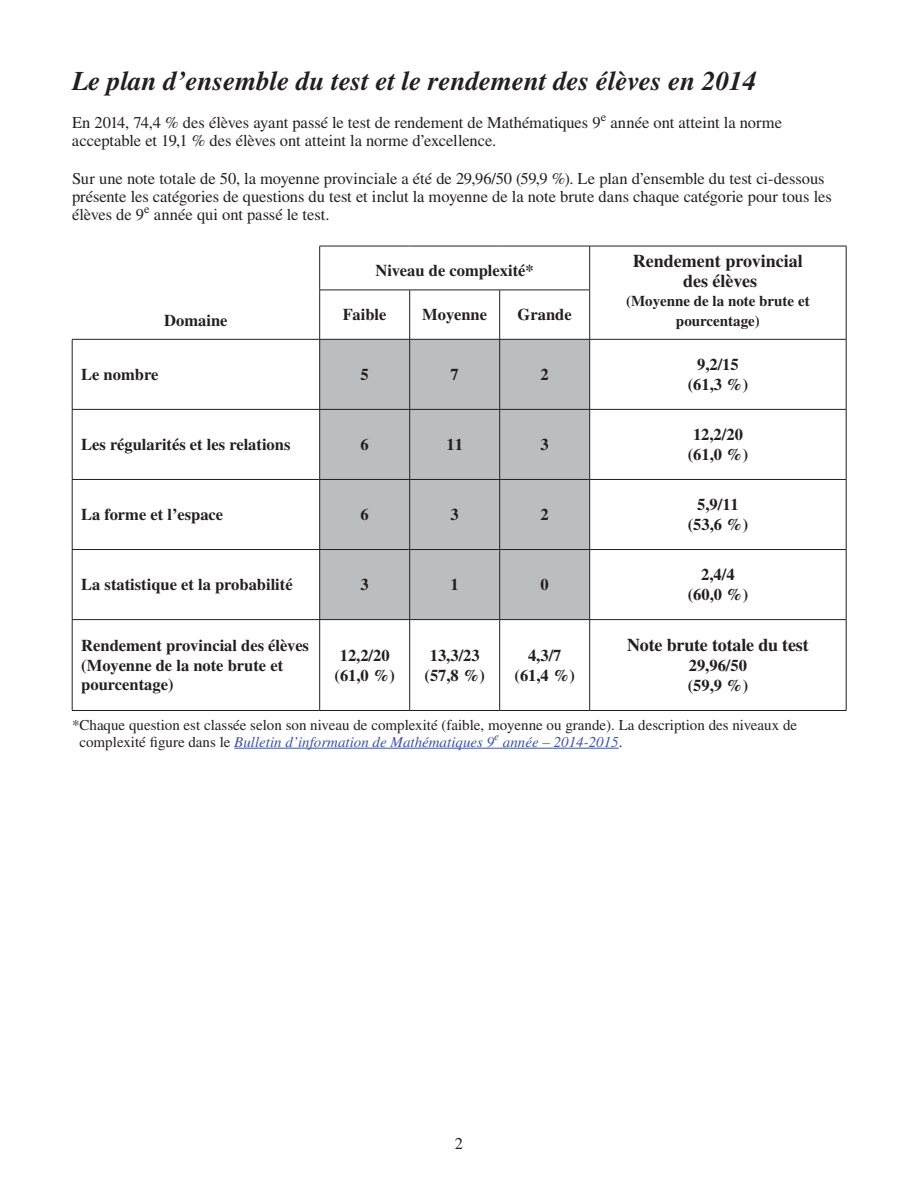
<style>
.page{position:relative;width:918px;height:1188px;background:#fff}
.page>*{position:absolute;margin:0;border:0;box-sizing:border-box;transform-origin:0 0}
.SB-Heading1_18pt{font:italic 700 27px "Times LT Std";color:#231f20}
.Table_Text{font:700 18px "Times LT Std";letter-spacing:-.005em;color:#231f20}
.AH-Text_11_12_left{font:16.5px/18px "Times LT Std";letter-spacing:-.005em;color:#231f20}
.Table_Text-2{font:700 16.5px/19.5px "Times LT Std";color:#231f20}
.Table_Heading{font:700 16.5px "Times LT Std";color:#231f20}
.DP-Info-text_10_11{font:15px/16.5px "Times LT Std";color:#231f20}
.t1{font:700 15px/19.5px "Times LT Std";color:#231f20;text-align:center}
.s1{font-style:italic;color:#3c53a3}
</style>
<div class="page">
<hr style="left:234px;top:748px;width:260px;height:1px;background:#3c53a3">
<hr style="left:499px;top:748px;width:120px;height:1px;background:#3c53a3">
<div style="left:320px;top:340px;width:269px;height:279px;background:#bcbdc0"></div>
<hr style="left:320px;top:246px;width:90px;height:1px;background:#231f20">
<hr style="left:319px;top:246px;width:1px;height:44px;background:#231f20">
<hr style="left:410px;top:246px;width:90px;height:1px;background:#231f20">
<hr style="left:500px;top:246px;width:90px;height:1px;background:#231f20">
<hr style="left:590px;top:246px;width:256px;height:1px;background:#231f20">
<hr style="left:589px;top:246px;width:1px;height:44px;background:#231f20">
<hr style="left:846px;top:246px;width:1px;height:44px;background:#231f20">
<hr style="left:846px;top:290px;width:1px;height:49px;background:#231f20">
<hr style="left:319px;top:290px;width:1px;height:49px;background:#231f20">
<hr style="left:409px;top:290px;width:1px;height:49px;background:#231f20">
<hr style="left:499px;top:290px;width:1px;height:49px;background:#231f20">
<hr style="left:589px;top:290px;width:1px;height:49px;background:#231f20">
<hr style="left:72px;top:339px;width:248px;height:1px;background:#231f20">
<hr style="left:72px;top:340px;width:1px;height:69px;background:#231f20">
<hr style="left:319px;top:340px;width:1px;height:69px;background:#231f20">
<hr style="left:409px;top:340px;width:1px;height:69px;background:#231f20">
<hr style="left:499px;top:340px;width:1px;height:69px;background:#231f20">
<hr style="left:590px;top:339px;width:256px;height:1px;background:#231f20">
<hr style="left:589px;top:340px;width:1px;height:69px;background:#231f20">
<hr style="left:846px;top:340px;width:1px;height:69px;background:#231f20">
<hr style="left:72px;top:409px;width:248px;height:1px;background:#231f20">
<hr style="left:72px;top:410px;width:1px;height:69px;background:#231f20">
<hr style="left:320px;top:409px;width:90px;height:1px;background:#231f20">
<hr style="left:319px;top:410px;width:1px;height:69px;background:#231f20">
<hr style="left:410px;top:409px;width:90px;height:1px;background:#231f20">
<hr style="left:409px;top:410px;width:1px;height:69px;background:#231f20">
<hr style="left:500px;top:409px;width:90px;height:1px;background:#231f20">
<hr style="left:499px;top:410px;width:1px;height:69px;background:#231f20">
<hr style="left:590px;top:409px;width:256px;height:1px;background:#231f20">
<hr style="left:589px;top:410px;width:1px;height:69px;background:#231f20">
<hr style="left:846px;top:410px;width:1px;height:69px;background:#231f20">
<hr style="left:72px;top:479px;width:248px;height:1px;background:#231f20">
<hr style="left:72px;top:480px;width:1px;height:69px;background:#231f20">
<hr style="left:320px;top:479px;width:90px;height:1px;background:#231f20">
<hr style="left:319px;top:480px;width:1px;height:69px;background:#231f20">
<hr style="left:410px;top:479px;width:90px;height:1px;background:#231f20">
<hr style="left:409px;top:480px;width:1px;height:69px;background:#231f20">
<hr style="left:500px;top:479px;width:90px;height:1px;background:#231f20">
<hr style="left:499px;top:480px;width:1px;height:69px;background:#231f20">
<hr style="left:590px;top:479px;width:256px;height:1px;background:#231f20">
<hr style="left:589px;top:480px;width:1px;height:69px;background:#231f20">
<hr style="left:846px;top:480px;width:1px;height:69px;background:#231f20">
<hr style="left:72px;top:549px;width:248px;height:1px;background:#231f20">
<hr style="left:72px;top:550px;width:1px;height:69px;background:#231f20">
<hr style="left:320px;top:549px;width:90px;height:1px;background:#231f20">
<hr style="left:319px;top:550px;width:1px;height:69px;background:#231f20">
<hr style="left:410px;top:549px;width:90px;height:1px;background:#231f20">
<hr style="left:409px;top:550px;width:1px;height:69px;background:#231f20">
<hr style="left:500px;top:549px;width:90px;height:1px;background:#231f20">
<hr style="left:499px;top:550px;width:1px;height:69px;background:#231f20">
<hr style="left:590px;top:549px;width:256px;height:1px;background:#231f20">
<hr style="left:589px;top:550px;width:1px;height:69px;background:#231f20">
<hr style="left:846px;top:550px;width:1px;height:69px;background:#231f20">
<hr style="left:72px;top:619px;width:248px;height:1px;background:#231f20">
<hr style="left:72px;top:620px;width:1px;height:90px;background:#231f20">
<hr style="left:320px;top:619px;width:90px;height:1px;background:#231f20">
<hr style="left:319px;top:620px;width:1px;height:90px;background:#231f20">
<hr style="left:410px;top:619px;width:90px;height:1px;background:#231f20">
<hr style="left:409px;top:620px;width:1px;height:90px;background:#231f20">
<hr style="left:500px;top:619px;width:90px;height:1px;background:#231f20">
<hr style="left:499px;top:620px;width:1px;height:90px;background:#231f20">
<hr style="left:590px;top:619px;width:256px;height:1px;background:#231f20">
<hr style="left:589px;top:620px;width:1px;height:90px;background:#231f20">
<hr style="left:846px;top:620px;width:1px;height:90px;background:#231f20">
<hr style="left:72px;top:710px;width:248px;height:1px;background:#231f20">
<hr style="left:320px;top:710px;width:90px;height:1px;background:#231f20">
<hr style="left:410px;top:710px;width:90px;height:1px;background:#231f20">
<hr style="left:500px;top:710px;width:90px;height:1px;background:#231f20">
<hr style="left:590px;top:710px;width:256px;height:1px;background:#231f20">
<hr style="left:320px;top:290px;width:90px;height:1px;background:#231f20">
<hr style="left:410px;top:290px;width:90px;height:1px;background:#231f20">
<hr style="left:320px;top:339px;width:90px;height:1px;background:#231f20">
<hr style="left:410px;top:339px;width:90px;height:1px;background:#231f20">
<hr style="left:500px;top:290px;width:90px;height:1px;background:#231f20">
<hr style="left:500px;top:339px;width:90px;height:1px;background:#231f20">
<p class="SB-Heading1_18pt" style="left:72px;top:66px;width:686px">Le plan d’ensemble du test et le rendement des élèves en 2014</p>
<p class="AH-Text_11_12_left" style="left:72px;top:114px;width:712px">En 2014, 74,4 % des élèves ayant passé le test de rendement de Mathématiques 9<sup>e</sup> année ont atteint la norme acceptable et 19,1 % des élèves ont atteint la norme d’excellence.</p>
<p class="AH-Text_11_12_left" style="left:72px;top:169px;width:761px">Sur une note totale de 50, la moyenne provinciale a été de 29,96/50 (59,9 %). Le plan d’ensemble du test ci‑dessous présente les catégories de questions du test et inclut la moyenne de la note brute dans chaque catégorie pour tous les élèves de 9<sup>e</sup> année qui ont passé le test.</p>
<p class="Table_Heading" style="left:164px;top:310px;width:65px">Domaine</p>
<p class="Table_Text-2" style="left:376px;top:261px;width:160px">Niveau de complexité*</p>
<p class="Table_Text-2" style="left:343px;top:305px;width:45px">Faible</p>
<p class="Table_Text-2" style="left:422px;top:305px;width:66px">Moyenne</p>
<p class="Table_Text-2" style="left:518px;top:305px;width:56px">Grande</p>
<p class="Table_Text-2" style="left:81px;top:364px;width:79px">Le nombre</p>
<p class="Table_Text-2" style="left:361px;top:364px;width:10px">5</p>
<p class="Table_Text-2" style="left:451px;top:364px;width:10px">7</p>
<p class="Table_Text-2" style="left:541px;top:364px;width:10px">2</p>
<p class="Table_Text-2" style="left:81px;top:434px;width:211px">Les régularités et les relations</p>
<p class="Table_Text-2" style="left:361px;top:434px;width:10px">6</p>
<p class="Table_Text-2" style="left:446px;top:434px;width:18px">11</p>
<p class="Table_Text-2" style="left:541px;top:434px;width:10px">3</p>
<p class="Table_Text-2" style="left:81px;top:504px;width:144px">La forme et l’espace</p>
<p class="Table_Text-2" style="left:361px;top:504px;width:10px">6</p>
<p class="Table_Text-2" style="left:451px;top:504px;width:10px">3</p>
<p class="Table_Text-2" style="left:541px;top:504px;width:10px">2</p>
<p class="Table_Text-2" style="left:81px;top:575px;width:213px">La statistique et la probabilité</p>
<p class="Table_Text-2" style="left:361px;top:575px;width:10px">3</p>
<p class="Table_Text-2" style="left:451px;top:575px;width:10px">1</p>
<p class="Table_Text-2" style="left:541px;top:575px;width:10px">0</p>
<p class="Table_Text" style="left:633px;top:250px;width:171px">Rendement provincial</p>
<p class="Table_Text" style="left:683px;top:270px;width:76px">des élèves</p>
<p class="t1" style="left:626px;top:291px;width:185px">(Moyenne de la note brute et pourcentage)</p>
<p class="Table_Text-2" style="left:697px;top:354px;width:43px">9,2/15</p>
<p class="Table_Text-2" style="left:688px;top:374px;width:62px">(61,3 %)</p>
<p class="Table_Text-2" style="left:693px;top:425px;width:51px">12,2/20</p>
<p class="Table_Text-2" style="left:688px;top:444px;width:62px">(61,0 %)</p>
<p class="Table_Text-2" style="left:697px;top:495px;width:43px">5,9/11</p>
<p class="Table_Text-2" style="left:688px;top:514px;width:62px">(53,6 %)</p>
<p class="Table_Text-2" style="left:701px;top:565px;width:35px">2,4/4</p>
<p class="Table_Text-2" style="left:688px;top:584px;width:62px">(60,0 %)</p>
<p class="Table_Text" style="left:627px;top:635px;width:183px">Note brute totale du test</p>
<p class="Table_Text-2" style="left:688px;top:655px;width:62px">29,96/50 (59,9 %)</p>
<p class="DP-Info-text_10_11" style="left:80px;top:717px;width:719px;text-indent:-8px">*Chaque question est classée selon son niveau de complexité (faible, moyenne ou grande). La description des niveaux de complexité figure dans le <span class="s1">Bulletin d’information de Mathématiques 9</span><sup>e</sup> <span class="s1">année – 2014-2015</span>.</p>
<p class="Table_Text-2" style="left:81px;top:636px;width:229px">Rendement provincial des élèves</p>
<p class="Table_Text-2" style="left:81px;top:655px;width:203px">(Moyenne de la note brute et pourcentage)</p>
<p class="Table_Text-2" style="left:340px;top:645px;width:51px">12,2/20</p>
<p class="Table_Text-2" style="left:335px;top:665px;width:62px">(61,0 %)</p>
<p class="Table_Text-2" style="left:430px;top:645px;width:51px">13,3/23</p>
<p class="Table_Text-2" style="left:425px;top:665px;width:62px">(57,8 %)</p>
<p class="Table_Text-2" style="left:528px;top:645px;width:35px">4,3/7</p>
<p class="Table_Text-2" style="left:515px;top:665px;width:62px">(61,4 %)</p>
<p class="AH-Text_11_12_left" style="left:455px;top:1134px;width:10px">2</p>
</div>
